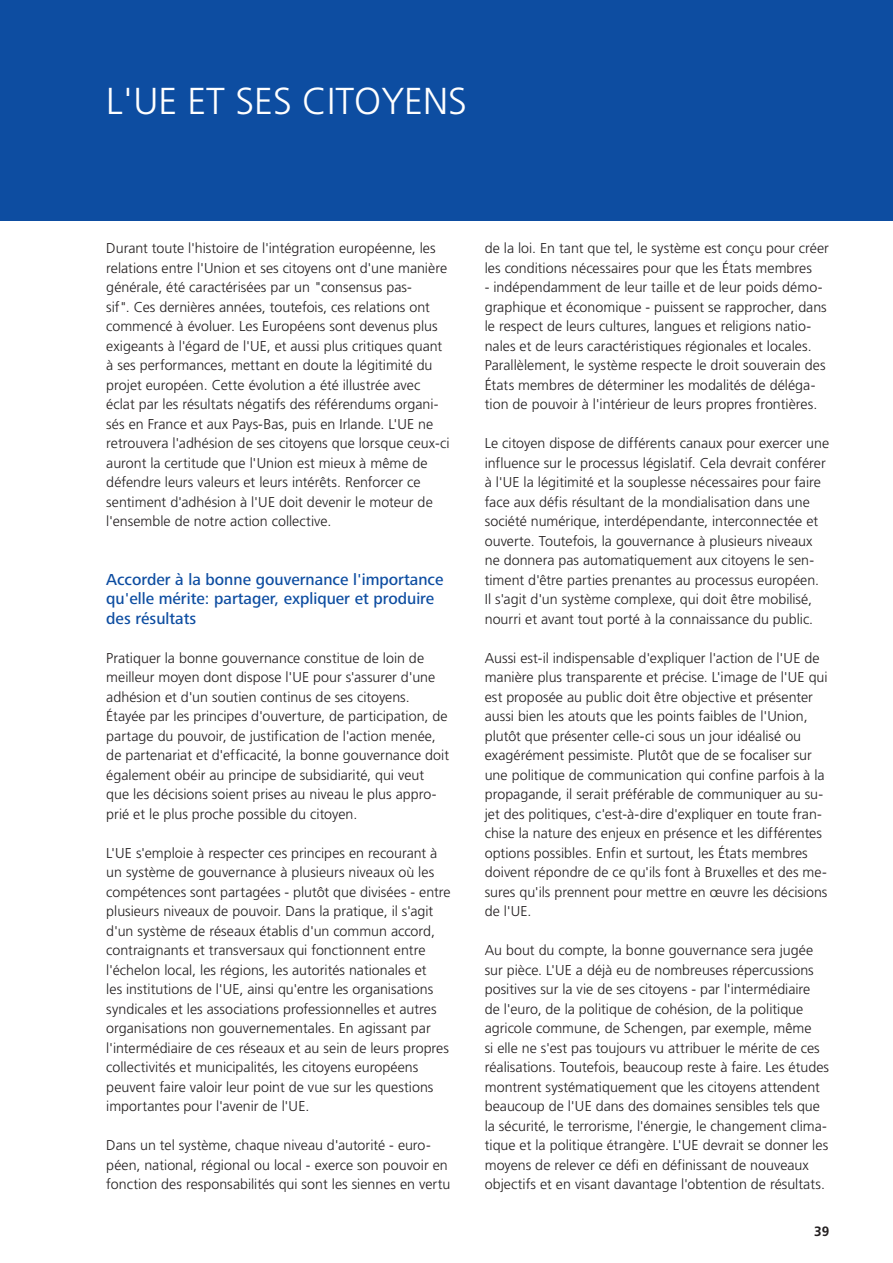
<style>
.page{position:relative;width:893px;height:1263px;background:#fff}
.page>*{position:absolute;margin:0;border:0;box-sizing:border-box;transform-origin:0 0}
.t1{font:300 37.5px "Frutiger";color:#fff}
.t2{font:500 16.5px/19.5px "Frutiger Next Pro";color:#0d4da1}
.t3{font:300 14.25px/19.5px "Frutiger";color:#231f20}
.t4{font:700 13.5px "Frutiger";color:#231f20}
</style>
<div class="page">
<div style="left:0;top:0;width:893px;height:221px;background:#0d4da1"></div>
<h1 class="t1" style="left:106px;top:80px;width:362px">L'UE ET SES CITOYENS</h1>
<p class="t3" style="left:106px;top:239px;width:345px">Durant toute l'histoire de l'intégration européenne, les relations entre l'Union et ses citoyens ont d'une manière générale, été caractérisées par un "consensus pas-<br>sif". Ces dernières années, toutefois, ces relations ont commencé à évoluer. Les Européens sont devenus plus exigeants à l'égard de l'UE, et aussi plus critiques quant à ses performances, mettant en doute la légitimité du projet européen. Cette évolution a été illustrée avec éclat par les résultats négatifs des référendums organi&shy;sés en France et aux Pays-Bas, puis en Irlande. L'UE ne retrouvera l'adhésion de ses citoyens que lorsque ceux-ci auront la certitude que l'Union est mieux à même de défendre leurs valeurs et leurs intérêts. Renforcer ce sentiment d'adhésion à l'UE doit devenir le moteur de l'ensemble de notre action collective.</p>
<p class="t2" style="left:106px;top:570px;width:339px">Accorder à la bonne gouvernance l'importance qu'elle mérite: partager, expliquer et produire des résultats</p>
<p class="t3" style="left:106px;top:648px;width:344px">Pratiquer la bonne gouvernance constitue de loin de meilleur moyen dont dispose l'UE pour s'assurer d'une adhésion et d'un soutien continus de ses citoyens.<br>Étayée par les principes d'ouverture, de participation, de partage du pouvoir, de justification de l'action menée, de partenariat et d'efficacité, la bonne gouvernance doit également obéir au principe de subsidiarité, qui veut que les décisions soient prises au niveau le plus appro&shy;prié et le plus proche possible du citoyen.</p>
<p class="t3" style="left:106px;top:843px;width:346px">L'UE s'emploie à respecter ces principes en recourant à un système de gouvernance à plusieurs niveaux où les compétences sont partagées - plutôt que divisées - entre plusieurs niveaux de pouvoir. Dans la pratique, il s'agit d'un système de réseaux établis d'un commun accord, contraignants et transversaux qui fonctionnent entre l'échelon local, les régions, les autorités nationales et<br>les institutions de l'UE, ainsi qu'entre les organisations syndicales et les associations professionnelles et autres organisations non gouvernementales. En agissant par l'intermédiaire de ces réseaux et au sein de leurs propres collectivités et municipalités, les citoyens européens peuvent faire valoir leur point de vue sur les questions importantes pour l'avenir de l'UE.</p>
<p class="t3" style="left:106px;top:1136px;width:345px">Dans un tel système, chaque niveau d'autorité - euro&shy;péen, national, régional ou local - exerce son pouvoir en fonction des responsabilités qui sont les siennes en vertu</p>
<p class="t3" style="left:485px;top:239px;width:346px">de la loi. En tant que tel, le système est conçu pour créer les conditions nécessaires pour que les États membres</p>
<p class="t3" style="left:485px;top:278px;width:343px">- indépendamment de leur taille et de leur poids démo&shy;graphique et économique - puissent se rapprocher, dans le respect de leurs cultures, langues et religions natio&shy;nales et de leurs caractéristiques régionales et locales.<br>Parallèlement, le système respecte le droit souverain des États membres de déterminer les modalités de déléga&shy;tion de pouvoir à l'intérieur de leurs propres frontières.</p>
<p class="t3" style="left:485px;top:433px;width:346px">Le citoyen dispose de différents canaux pour exercer une influence sur le processus législatif. Cela devrait conférer à l'UE la légitimité et la souplesse nécessaires pour faire face aux défis résultant de la mondialisation dans une société numérique, interdépendante, interconnectée et ouverte. Toutefois, la gouvernance à plusieurs niveaux ne donnera pas automatiquement aux citoyens le sen&shy;timent d'être parties prenantes au processus européen.<br>Il s'agit d'un système complexe, qui doit être mobilisé, nourri et avant tout porté à la connaissance du public.</p>
<p class="t3" style="left:485px;top:648px;width:344px">Aussi est-il indispensable d'expliquer l'action de l'UE de manière plus transparente et précise. L'image de l'UE qui est proposée au public doit être objective et présenter aussi bien les atouts que les points faibles de l'Union, plutôt que présenter celle-ci sous un jour idéalisé ou exagérément pessimiste. Plutôt que de se focaliser sur une politique de communication qui confine parfois à la propagande, il serait préférable de communiquer au su&shy;jet des politiques, c'est-à-dire d'expliquer en toute fran&shy;chise la nature des enjeux en présence et les différentes options possibles. Enfin et surtout, les États membres doivent répondre de ce qu'ils font à Bruxelles et des me&shy;sures qu'ils prennent pour mettre en œuvre les décisions de l'UE.</p>
<p class="t3" style="left:485px;top:940px;width:346px">Au bout du compte, la bonne gouvernance sera jugée sur pièce. L'UE a déjà eu de nombreuses répercussions positives sur la vie de ses citoyens - par l'intermédiaire<br>de l'euro, de la politique de cohésion, de la politique agricole commune, de Schengen, par exemple, même<br>si elle ne s'est pas toujours vu attribuer le mérite de ces réalisations. Toutefois, beaucoup reste à faire. Les études montrent systématiquement que les citoyens attendent beaucoup de l'UE dans des domaines sensibles tels que la sécurité, le terrorisme, l'énergie, le changement clima&shy;tique et la politique étrangère. L'UE devrait se donner les moyens de relever ce défi en définissant de nouveaux objectifs et en visant davantage l'obtention de résultats.</p>
<p class="t4" style="left:814px;top:1223px;width:17px">39</p>
</div>
